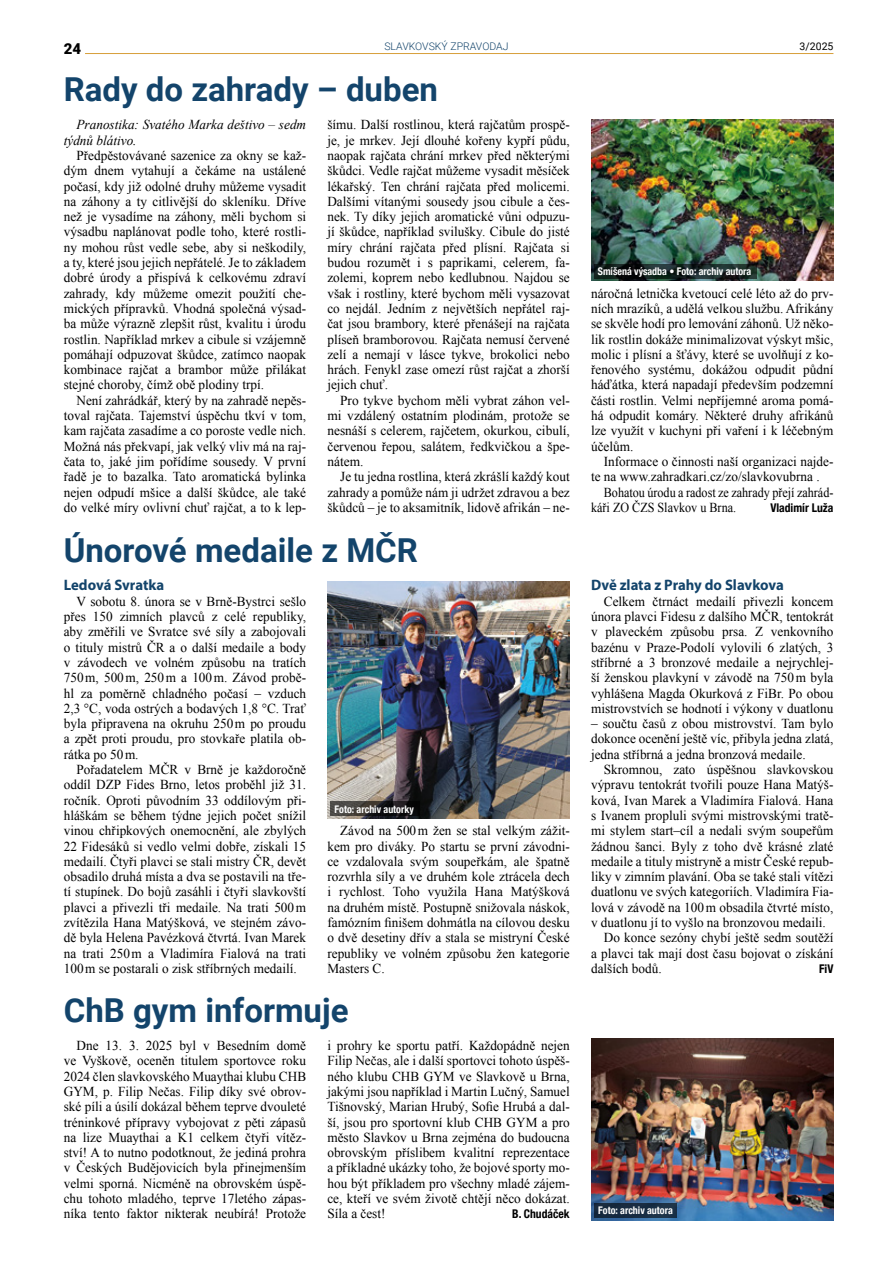
<style>
.page{position:relative;width:893px;height:1263px;background:#fff}
.page>*{position:absolute;margin:0;border:0;box-sizing:border-box;transform-origin:0 0}
.t1{font:700 33px "Roboto";color:#13446b}
.t2{font:700 15.15px "Myriad Pro";letter-spacing:-.005em;color:#13446b}
.t3{font:900 15px "Roboto";color:#000}
.t4{font:13.65px/15.3px "Times New Roman";color:#000;text-align:justify}
.t5{font:13.65px/15.3px "Times New Roman";color:#000;scale:.89 1}
.t6{font:italic 13.65px/15.3px "Times New Roman";color:#000}
.t7{font:700 condensed 12px "Helvetica Neue LT Com";color:#000}
.t8{font:700 condensed 10.5px "Helvetica Neue LT Com";color:#fff;scale:.95 1}
.t9{font:300 10.5px "Roboto";color:#13446b}
.t10{font:10.5px "Roboto";color:#000}
</style>
<div class="page">
<hr style="left:85px;top:53px;width:748px;height:1px;background:#d79f3a">
<img style="left:591px;top:119px;width:242px;height:162px">
<svg style="left:594px;top:264px;width:162px;height:15px;background:#152120"></svg>
<img style="left:591px;top:1039px;width:242px;height:181px">
<div style="left:594px;top:1203px;width:82px;height:15px;background:#182c42"></div>
<img style="left:327px;top:581px;width:243px;height:238px">
<svg style="left:330px;top:801px;width:90px;height:15px"></svg>
<p class="t3" style="left:64px;top:38px;width:19px">24</p>
<p class="t9" style="left:384px;top:39px;width:126px">SLAVKOVSKÝ ZPRAVODAJ</p>
<p class="t10" style="left:800px;top:39px;width:35px">3/2025</p>
<h1 class="t1" style="left:64px;top:66px;width:376px">Rady do zahrady – duben</h1>
<p class="t6" style="left:64px;top:117px;width:244px;text-indent:13px">Pranostika: Svatého Marka deštivo – sedm týdnů blátivo.</p>
<p class="t4" style="left:64px;top:148px;width:244px;text-indent:13px">Předpěstovávané sazenice za okny se kaž&shy;dým dnem vytahují a čekáme na ustálené počasí, kdy již odolné druhy můžeme vysadit na záhony a ty citlivější do skleníku. Dříve než je vysadíme na záhony, měli bychom si výsadbu naplánovat podle toho, které rostli&shy;ny mohou růst vedle sebe, aby si neškodily, a ty, které jsou jejich nepřátelé. Je to základem dobré úrody a přispívá k celkovému zdraví zahrady, kdy můžeme omezit použití che&shy;mických přípravků. Vhodná společná výsad&shy;ba může výrazně zlepšit růst, kvalitu i úrodu rostlin. Například mrkev a cibule si vzájemně pomáhají odpuzovat škůdce, zatímco naopak kombinace rajčat a brambor může přilákat stejné choroby, čímž obě plodiny trpí.</p>
<p class="t4" style="left:64px;top:392px;width:244px;text-indent:13px">Není zahrádkář, který by na zahradě nepěs&shy;toval rajčata. Tajemství úspěchu tkví v tom, kam rajčata zasadíme a co poroste vedle nich.<br>Možná nás překvapí, jak velký vliv má na raj&shy;čata to, jaké jim pořídíme sousedy. V první řadě je to bazalka. Tato aromatická bylinka nejen odpudí mšice a další škůdce, ale také do velké míry ovlivní chuť rajčat, a to k lep-</p>
<p class="t4" style="left:327px;top:117px;width:244px">šímu. Další rostlinou, která rajčatům prospě&shy;je, je mrkev. Její dlouhé kořeny kypří půdu, naopak rajčata chrání mrkev před některými škůdci. Vedle rajčat můžeme vysadit měsíček lékařský. Ten chrání rajčata před molicemi.<br>Dalšími vítanými sousedy jsou cibule a čes&shy;nek. Ty díky jejich aromatické vůni odpuzu&shy;jí škůdce, například svilušky. Cibule do jisté míry chrání rajčata před plísní. Rajčata si budou rozumět i s paprikami, celerem, fa&shy;zolemi, koprem nebo kedlubnou. Najdou se však i rostliny, které bychom měli vysazovat co nejdál. Jedním z největších nepřátel raj&shy;čat jsou brambory, které přenášejí na rajčata plíseň bramborovou. Rajčata nemusí červené zelí a nemají v lásce tykve, brokolici nebo hrách. Fenykl zase omezí růst rajčat a zhorší jejich chuť.</p>
<p class="t4" style="left:327px;top:392px;width:244px;text-indent:13px">Pro tykve bychom měli vybrat záhon vel&shy;mi vzdálený ostatním plodinám, protože se nesnáší s celerem, rajčetem, okurkou, cibulí, červenou řepou, salátem, ředkvičkou a špe&shy;nátem.</p>
<p class="t4" style="left:327px;top:469px;width:244px;text-indent:13px">Je tu jedna rostlina, která zkrášlí každý kout zahrady a pomůže nám ji udržet zdravou a bez škůdců – je to aksamitník, lidově afrikán – ne-</p>
<h1 class="t1" style="left:64px;top:527px;width:356px">Únorové medaile z MČR</h1>
<p class="t2" style="left:64px;top:575px;width:102px">Ledová Svratka</p>
<p class="t4" style="left:64px;top:593px;width:244px;text-indent:13px">V sobotu 8. února se v Brně-Bystrci sešlo přes 150 zimních plavců z celé republiky, aby změřili ve Svratce své síly a zabojovali o tituly mistrů ČR a o další medaile a body v závodech ve volném způsobu na tratích 750m, 500m, 250m a 100m. Závod probě&shy;hl za poměrně chladného počasí – vzduch 2,3 °C, voda ostrých a bodavých 1,8 °C. Trať byla připravena na okruhu 250m po proudu a zpět proti proudu, pro stovkaře platila ob&shy;rátka po 50m.</p>
<p class="t4" style="left:64px;top:762px;width:244px;text-indent:13px">Pořadatelem MČR v Brně je každoročně oddíl DZP Fides Brno, letos proběhl již 31. ročník. Oproti původním 33 oddílovým při&shy;hláškám se během týdne jejich počet snížil vinou chřipkových onemocnění, ale zbylých 22 Fidesáků si vedlo velmi dobře, získali 15 medailí. Čtyři plavci se stali mistry ČR, devět obsadilo druhá místa a dva se postavili na tře&shy;tí stupínek. Do bojů zasáhli i čtyři slavkovští plavci a přivezli tři medaile. Na trati 500m zvítězila Hana Matýšková, ve stejném závo&shy;dě byla Helena Pavézková čtvrtá. Ivan Marek na trati 250m a Vladimíra Fialová na trati 100m se postarali o zisk stříbrných medailí.</p>
<p class="t8" style="left:335px;top:802px;width:85px">Foto: archiv autorky</p>
<p class="t4" style="left:327px;top:823px;width:244px;text-indent:13px">Závod na 500m žen se stal velkým zážit&shy;kem pro diváky. Po startu se první závodni&shy;ce vzdalovala svým soupeřkám, ale špatně rozvrhla síly a ve druhém kole ztrácela dech i rychlost. Toho využila Hana Matýšková na druhém místě. Postupně snižovala náskok, famózním finišem dohmátla na cílovou desku o dvě desetiny dřív a stala se mistryní České republiky ve volném způsobu žen kategorie Masters C.</p>
<h1 class="t1" style="left:64px;top:987px;width:286px">ChB gym informuje</h1>
<p class="t4" style="left:64px;top:1037px;width:244px;text-indent:13px">Dne 13. 3. 2025 byl v Besedním domě ve Vyškově, oceněn titulem sportovce roku 2024 člen slavkovského Muaythai klubu CHB GYM, p. Filip Nečas. Filip díky své obrov&shy;ské píli a úsilí dokázal během teprve dvouleté tréninkové přípravy vybojovat z pěti zápasů na lize Muaythai a K1 celkem čtyři vítěz&shy;ství! A to nutno podotknout, že jediná prohra v Českých Budějovicích byla přinejmenším velmi sporná. Nicméně na obrovském úspě&shy;chu tohoto mladého, teprve 17letého zápas&shy;níka tento faktor nikterak neubírá! Protože</p>
<p class="t4" style="left:327px;top:1037px;width:244px">i prohry ke sportu patří. Každopádně nejen Filip Nečas, ale i další sportovci tohoto úspěš&shy;ného klubu CHB GYM ve Slavkově u Brna, jakými jsou například i Martin Lučný, Samuel Tišnovský, Marian Hrubý, Sofie Hrubá a dal&shy;ší, jsou pro sportovní klub CHB GYM a pro město Slavkov u Brna zejména do budoucna obrovským příslibem kvalitní reprezentace a příkladné ukázky toho, že bojové sporty mo&shy;hou být příkladem pro všechny mladé zájem&shy;ce, kteří ve svém životě chtějí něco dokázat.<br>Síla a čest!</p>
<p class="t7" style="left:512px;top:1207px;width:59px">B. Chudáček</p>
<p class="t8" style="left:598px;top:265px;width:163px">Smíšená výsadba • Foto: archiv autora</p>
<p class="t4" style="left:591px;top:285px;width:244px">náročná letnička kvetoucí celé léto až do prv&shy;ních mrazíků, a udělá velkou službu. Afrikány se skvěle hodí pro lemování záhonů. Už něko&shy;lik rostlin dokáže minimalizovat výskyt mšic, molic i plísní a šťávy, které se uvolňují z ko&shy;řenového systému, dokážou odpudit půdní háďátka, která napadají především podzemní části rostlin. Velmi nepříjemné aroma pomá&shy;há odpudit komáry. Některé druhy afrikánů lze využít v kuchyni při vaření i k léčebným účelům.</p>
<p class="t4" style="left:591px;top:454px;width:244px;text-indent:13px">Informace o činnosti naší organizaci najde&shy;te na www.zahradkari.cz/zo/slavkovubrna .</p>
<p class="t5" style="left:591px;top:484px;width:274px;text-indent:13px">Bohatou úrodu a radost ze zahrady přejí zahrád&shy;káři ZO ČZS Slavkov u Brna.</p>
<p class="t7" style="left:770px;top:500px;width:65px">Vladimír Luža</p>
<p class="t2" style="left:591px;top:575px;width:194px">Dvě zlata z Prahy do Slavkova</p>
<p class="t4" style="left:591px;top:593px;width:244px;text-indent:13px">Celkem čtrnáct medailí přivezli koncem února plavci Fidesu z dalšího MČR, tentokrát v plaveckém způsobu prsa. Z venkovního bazénu v Praze-Podolí vylovili 6 zlatých, 3 stříbrné a 3 bronzové medaile a nejrychlej&shy;ší ženskou plavkyní v závodě na 750m byla vyhlášena Magda Okurková z FiBr. Po obou mistrovstvích se hodnotí i výkony v duatlonu</p>
<p class="t4" style="left:591px;top:716px;width:244px">– součtu časů z obou mistrovství. Tam bylo dokonce ocenění ještě víc, přibyla jedna zlatá, jedna stříbrná a jedna bronzová medaile.</p>
<p class="t4" style="left:604px;top:762px;width:231px">Skromnou, zato úspěšnou slavkovskou</p>
<p class="t4" style="left:591px;top:777px;width:244px">výpravu tentokrát tvořili pouze Hana Matýš-</p>
<p class="t4" style="left:591px;top:792px;width:244px">ková, Ivan Marek a Vladimíra Fialová. Hana</p>
<p class="t4" style="left:591px;top:807px;width:244px">s Ivanem propluli svými mistrovskými tratě-</p>
<p class="t4" style="left:591px;top:823px;width:244px">mi stylem start–cíl a nedali svým soupeřům</p>
<p class="t4" style="left:591px;top:838px;width:244px">žádnou šanci. Byly z toho dvě krásné zlaté</p>
<p class="t4" style="left:591px;top:853px;width:244px">medaile a tituly mistryně a mistr České repub-</p>
<p class="t4" style="left:591px;top:869px;width:244px">liky v zimním plavání. Oba se také stali vítězi</p>
<p class="t4" style="left:591px;top:884px;width:244px">duatlonu ve svých kategoriích. Vladimíra Fia-</p>
<p class="t4" style="left:591px;top:899px;width:244px">lová v závodě na 100m obsadila čtvrté místo,</p>
<p class="t4" style="left:591px;top:915px;width:236px">v duatlonu jí to vyšlo na bronzovou medaili.</p>
<p class="t4" style="left:604px;top:930px;width:231px">Do konce sezóny chybí ještě sedm soutěží</p>
<p class="t4" style="left:591px;top:945px;width:244px">a plavci tak mají dost času bojovat o získání</p>
<p class="t4" style="left:591px;top:960px;width:72px">dalších bodů.</p>
<p class="t7" style="left:819px;top:961px;width:16px">FiV</p>
<p class="t8" style="left:598px;top:1204px;width:80px">Foto: archiv autora</p>
</div>
